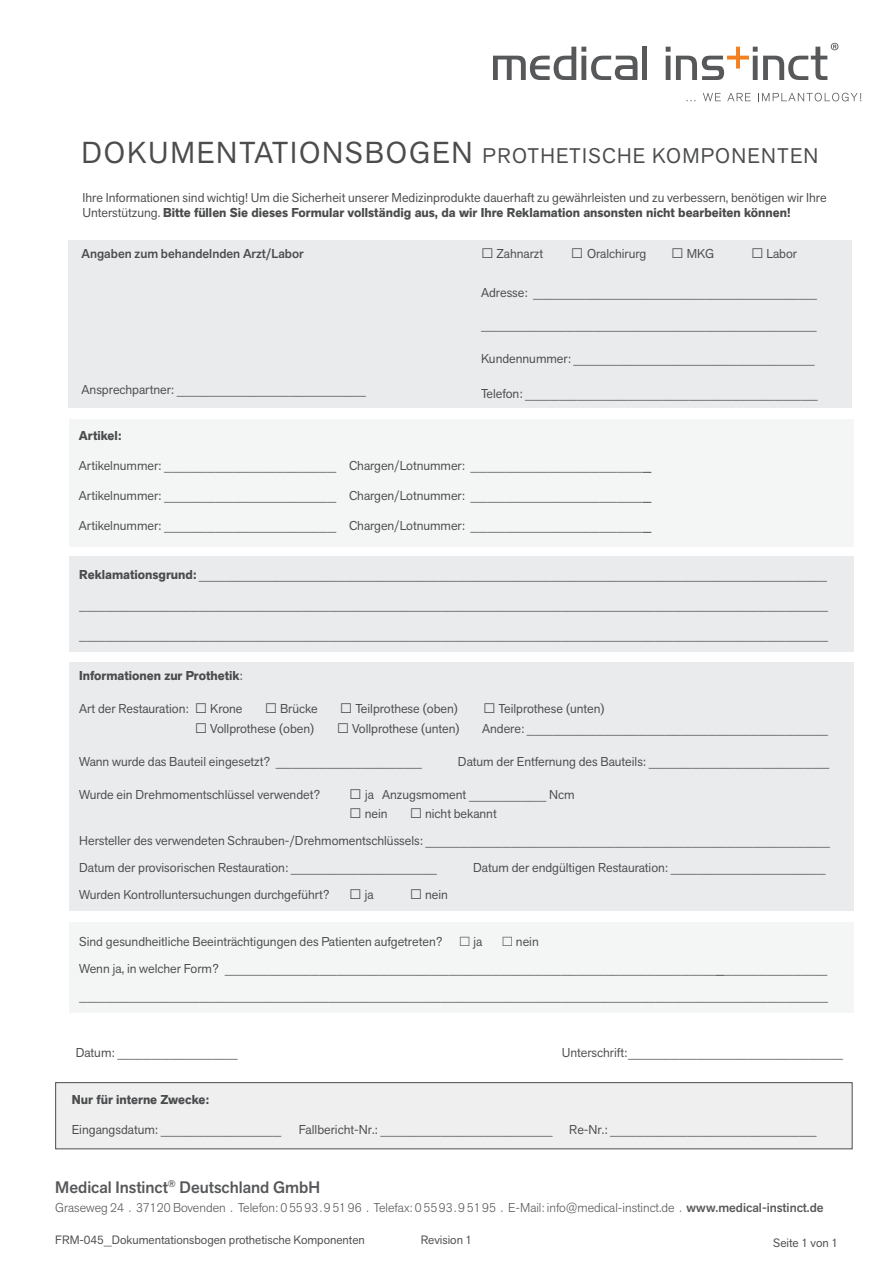
<style>
.page{position:relative;width:893px;height:1263px;background:#fff}
.page>*{position:absolute;margin:0;border:0;box-sizing:border-box;transform-origin:0 0}
.t1{font:21px "Akzid Grtsk Next";letter-spacing:.06em;color:#4b4c4d}
.t2{font:500 16.5px "Akzid Grtsk Next";color:#57585a}
.t3{font:12.75px/27px "Akzid Grtsk Next";color:#4b4c4d}
.t4{font:300 12.75px "Akzid Grtsk Next";color:#57585a}
.t5{font:700 12.75px "Akzid Grtsk Next";color:#4b4c4d}
.t6{font:500 12.75px "Akzid Grtsk Next";color:#4b4c4d}
.t7{font:12px "Akzid Grtsk Next";color:#4b4c4d}
.s1{font-size:30px}
.s2{font-weight:700}
.s3{font-family:"Impact";font-size:21px}
.s4{font-weight:500}
.s5{font-weight:400}
</style>
<div class="page">
<div style="left:69px;top:240px;width:783px;height:168px;background:#eaebec"></div>
<div style="left:69px;top:419px;width:785px;height:127px;background:#f4f5f5"></div>
<div style="left:69px;top:662px;width:784px;height:249px;background:#eaebec"></div>
<div style="left:69px;top:556px;width:785px;height:96px;background:#eaebec"></div>
<div style="left:69px;top:923px;width:784px;height:90px;background:#f4f5f5"></div>
<svg style="left:493px;top:47px;width:144px;height:33px"></svg>
<div style="left:642px;top:47px;width:5px;height:33px;background:#57585a"></div>
<svg style="left:666px;top:47px;width:4px;height:33px"></svg>
<svg style="left:676px;top:43px;width:162px;height:37px"></svg>
<svg style="left:703px;top:93px;width:18px;height:8px"></svg>
<svg style="left:727px;top:93px;width:24px;height:8px"></svg>
<svg style="left:758px;top:93px;width:103px;height:8px"></svg>
<div style="left:55px;top:1082px;width:797px;height:67px;background:#efeff0;border:1px solid #4b4c4d"></div>
<h1 class="t1" style="left:82px;top:142px;width:738px"><span class="s1">DOKUMENTATIONSBOGEN</span> PROTHETISCHE KOMPONENTEN</h1>
<p class="t3" style="left:82px;top:190px;width:746px;line-height:15.3px">Ihre Informationen sind wichtig! Um die Sicherheit unserer Medizinprodukte dauerhaft zu gewährleisten und zu verbessern, benötigen wir Ihre<br>Unterstützung. <span class="s2">Bitte füllen Sie dieses Formular vollständig aus, da wir Ihre Reklamation ansonsten nicht bearbeiten können!</span></p>
<p class="t6" style="left:82px;top:245px;width:224px">Angaben zum behandelnden Arzt/Labor</p>
<p class="t3" style="left:82px;top:376px;width:286px">Ansprechpartner: ______________________</p>
<p class="t3" style="left:481px;top:240px;width:64px"><span class="s3">□</span> Zahnarzt</p>
<p class="t3" style="left:571px;top:240px;width:145px"><span class="s3">□</span> Oralchirurg <span class="s3">□</span> MKG</p>
<p class="t3" style="left:751px;top:240px;width:48px"><span class="s3">□</span> Labor</p>
<p class="t3" style="left:481px;top:279px;width:338px">Adresse: _________________________________</p>
<p class="t3" style="left:481px;top:311px;width:337px">_______________________________________</p>
<p class="t3" style="left:481px;top:345px;width:335px">Kundennummer: ____________________________</p>
<p class="t3" style="left:481px;top:380px;width:338px">Telefon: __________________________________</p>
<p class="t5" style="left:79px;top:427px;width:44px">Artikel:</p>
<p class="t3" style="left:79px;top:452px;width:574px">Artikelnummer: ____________________ Chargen/Lotnummer: ____________________<span class="s4">_</span></p>
<p class="t3" style="left:79px;top:482px;width:574px">Artikelnummer: ____________________ Chargen/Lotnummer: ____________________<span class="s4">_</span></p>
<p class="t3" style="left:79px;top:512px;width:574px">Artikelnummer: ____________________ Chargen/Lotnummer: ____________________<span class="s4">_</span></p>
<p class="t3" style="left:79px;top:561px;width:749px"><span class="s2">Reklamationsgrund:</span> _________________________________________________________________________</p>
<p class="t3" style="left:79px;top:591px;width:750px">_______________________________________________________________________________________</p>
<p class="t3" style="left:79px;top:621px;width:750px">_______________________________________________________________________________________</p>
<p class="t5" style="left:79px;top:667px;width:165px">Informationen zur Prothetik<span class="s5">:</span></p>
<p class="t3" style="left:79px;top:695px;width:527px">Art der Restauration: <span class="s3">□</span> Krone <span class="s3">□</span> Brücke <span class="s3">□</span> Teilprothese (oben) <span class="s3">□</span> Teilprothese (unten)</p>
<p class="t3" style="left:195px;top:715px;width:267px"><span class="s3">□</span> Vollprothese (oben) <span class="s3">□</span> Vollprothese (unten)</p>
<p class="t3" style="left:482px;top:715px;width:348px">Andere: ___________________________________</p>
<p class="t3" style="left:79px;top:748px;width:344px">Wann wurde das Bauteil eingesetzt? _________________</p>
<p class="t3" style="left:458px;top:748px;width:373px">Datum der Entfernung des Bauteils: _____________________</p>
<p class="t3" style="left:79px;top:781px;width:242px">Wurde ein Drehmomentschlüssel verwendet?</p>
<p class="t3" style="left:349px;top:781px;width:227px"><span class="s3">□</span> ja Anzugsmoment _________ Ncm</p>
<p class="t3" style="left:79px;top:800px;width:752px;text-indent:270px"><span class="s3">□</span> nein <span class="s3">□</span> nicht bekannt<br>Hersteller des verwendeten Schrauben-/Drehmomentschlüssels: _______________________________________________<br>Datum der provisorischen Restauration: _________________</p>
<p class="t3" style="left:473px;top:854px;width:354px">Datum der endgültigen Restauration: __________________</p>
<p class="t3" style="left:79px;top:881px;width:296px">Wurden Kontrolluntersuchungen durchgeführt? <span class="s3">□</span> ja</p>
<p class="t3" style="left:410px;top:881px;width:40px"><span class="s3">□</span> nein</p>
<p class="t3" style="left:79px;top:928px;width:365px">Sind gesundheitliche Beeinträchtigungen des Patienten aufgetreten?</p>
<p class="t3" style="left:473px;top:928px;width:11px">ja</p>
<p class="t3" style="left:79px;top:928px;width:750px;text-indent:437px">nein<br>Wenn ja, in welcher Form? _________________________________________________________<span class="s4">_</span>____________ _______________________________________________________________________________________</p>
<p class="t3" style="left:76px;top:1039px;width:164px">Datum: ______________</p>
<p class="t3" style="left:562px;top:1039px;width:283px">Unterschrift: _________________________</p>
<p class="t5" style="left:72px;top:1092px;width:139px">Nur für interne Zwecke:</p>
<p class="t3" style="left:72px;top:1116px;width:211px">Eingangsdatum: ______________</p>
<p class="t3" style="left:299px;top:1116px;width:255px">Fallbericht-Nr.: ____________________</p>
<p class="t3" style="left:569px;top:1116px;width:249px">Re-Nr.: ________________________</p>
<p class="t2" style="left:55px;top:1176px;width:266px">Medical Instinct<sup>®</sup> Deutschland GmbH</p>
<p class="t4" style="left:55px;top:1199px;width:770px">Graseweg 24 . 37120 Bovenden . Telefon: 05593.95196 . Telefax: 05593.95195 . E-Mail: info@medical-instinct.de . <span class="s4">www.medical-instinct.de</span></p>
<p class="t7" style="left:55px;top:1232px;width:311px">FRM-045_Dokumentationsbogen prothetische Komponenten</p>
<p class="t7" style="left:421px;top:1232px;width:53px">Revision 1</p>
<p class="t7" style="left:773px;top:1235px;width:66px">Seite 1 von 1</p>
</div>
